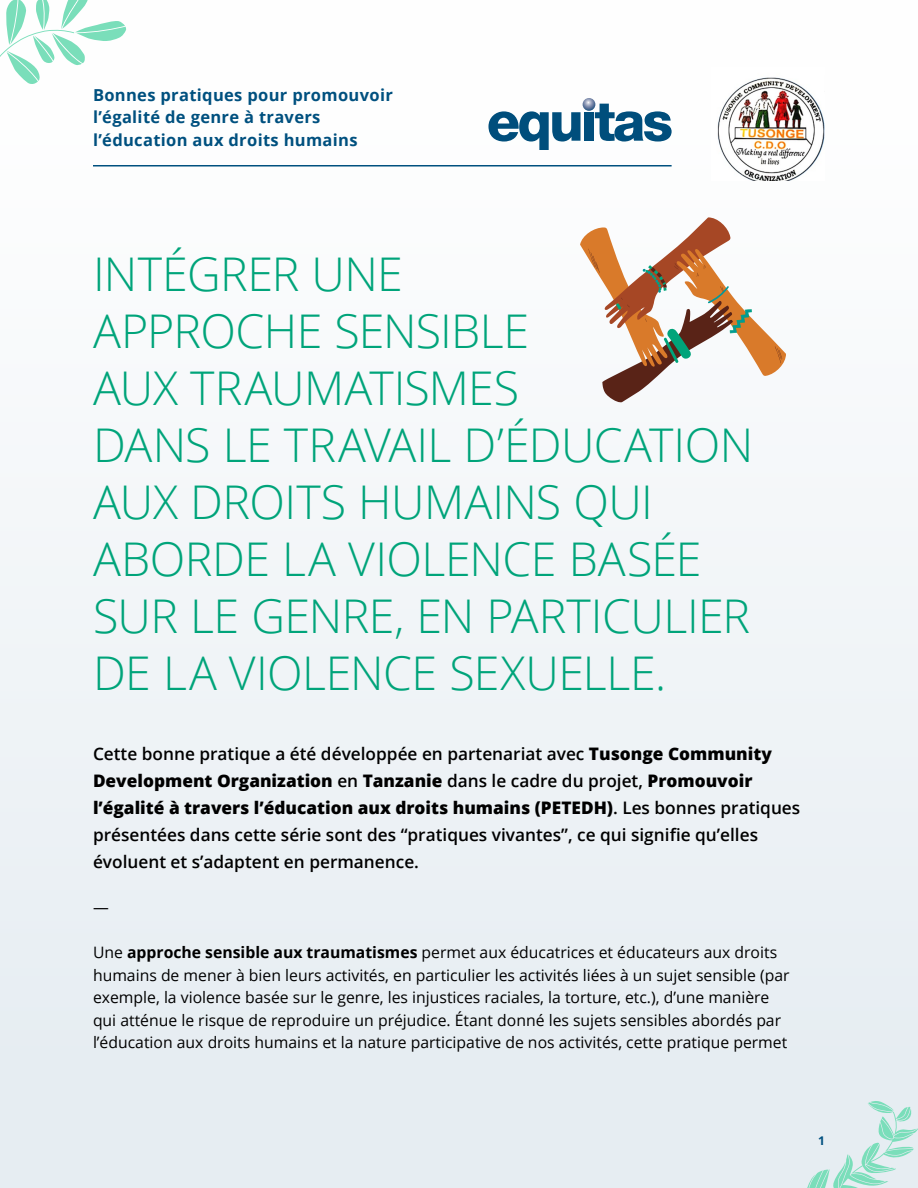
<style>
.page{position:relative;width:918px;height:1188px;background:#fff}
.page>*{position:absolute;margin:0;border:0;box-sizing:border-box;transform-origin:0 0}
.t1{font:300 46.5px/57px "Open Sans";letter-spacing:-.01em;color:#00a47a}
.t2{font:600 17.25px/27px "Open Sans";color:#000}
.t3{font:700 16.5px/22.5px "Open Sans";letter-spacing:.02em;color:#00507f}
.t4{font:15.75px/22.5px "Open Sans";color:#000}
.t5{font:700 12px "Open Sans";color:#00507f}
.s1{font-weight:800}
.s2{font-weight:700}
</style>
<div class="page">
<div style="left:0;top:0;width:918px;height:1188px;background:linear-gradient(to right,#f1f5f8,#f1f5f7)"></div>
<hr style="left:93px;top:165px;width:579px;height:1px;background:#00507f">
<svg style="left:488px;top:98px;width:184px;height:52px"></svg>
<svg style="left:0;top:0;width:126px;height:85px"></svg>
<svg style="left:804px;top:1101px;width:114px;height:87px;background:#cfe9e6"></svg>
<img style="left:712px;top:68px;width:113px;height:112px">
<svg style="left:580px;top:217px;width:206px;height:186px"></svg>
<p class="t3" style="left:93px;top:83px;width:301px">Bonnes pratiques pour promouvoir l’égalité de genre à travers l’éducation aux droits humains</p>
<h1 class="t1" style="left:93px;top:244px;width:662px">INTÉGRER UNE<br>APPROCHE SENSIBLE<br>AUX TRAUMATISMES<br>DANS LE TRAVAIL D’ÉDUCATION<br>AUX DROITS HUMAINS QUI<br>ABORDE LA VIOLENCE BASÉE<br>SUR LE GENRE, EN PARTICULIER<br>DE LA VIOLENCE SEXUELLE.</h1>
<p class="t2" style="left:93px;top:740px;width:709px">Cette bonne pratique a été développée en partenariat avec <span class="s1">Tusonge Community Development Organization</span> en <span class="s1">Tanzanie</span> dans le cadre du projet, <span class="s1">Promouvoir l’égalité à travers l’éducation aux droits humains (PETEDH)</span>. Les bonnes pratiques présentées dans cette série sont des “pratiques vivantes”, ce qui signifie qu’elles évoluent et s’adaptent en permanence.</p>
<p class="t4" style="left:93px;top:896px;width:17px">—</p>
<p class="t4" style="left:93px;top:941px;width:698px">Une <span class="s2">approche sensible aux traumatismes</span> permet aux éducatrices et éducateurs aux droits humains de mener à bien leurs activités, en particulier les activités liées à un sujet sensible (par exemple, la violence basée sur le genre, les injustices raciales, la torture, etc.), d’une manière qui atténue le risque de reproduire un préjudice. Étant donné les sujets sensibles abordés par l’éducation aux droits humains et la nature participative de nos activités, cette pratique permet</p>
<p class="t5" style="left:818px;top:1132px;width:8px">1</p>
</div>
